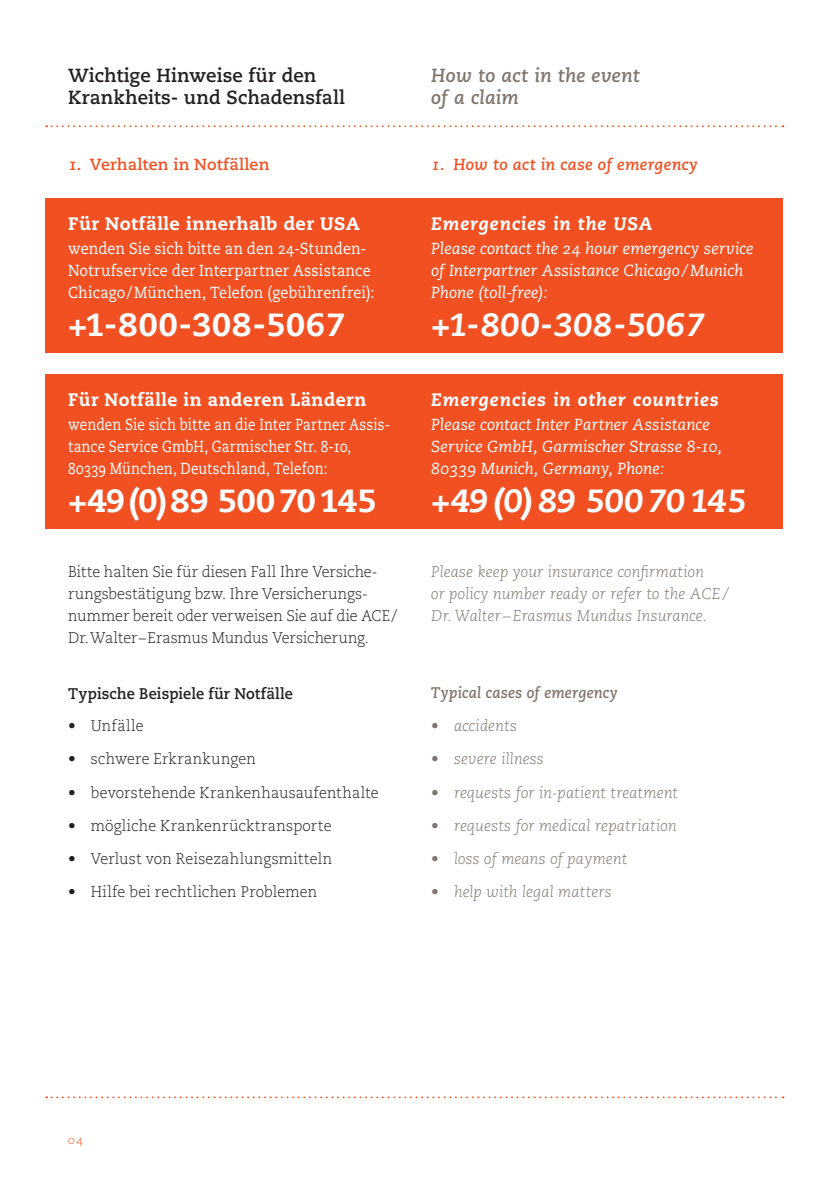
<style>
.page{position:relative;width:840px;height:1191px;background:#fff}
.page>*{position:absolute;margin:0;border:0;box-sizing:border-box;transform-origin:0 0}
.t1{font:800 32px "Caecilia LT Std";letter-spacing:.02em;color:#fff}
.t2{font:italic 800 32px "Caecilia LT Std";color:#fff}
.t3{font:italic 800 32px "Caecilia LT Std";letter-spacing:.02em;color:#fff}
.t4{font:700 19px/22px "Caecilia LT Std";letter-spacing:.005em;color:#231f20}
.t5{font:italic 700 19px/22px "Caecilia LT Std";letter-spacing:.005em;color:#80756d}
.t6{font:800 18px "Caecilia LT Std";letter-spacing:.025em;color:#fff}
.t7{font:italic 800 18px "Caecilia LT Std";letter-spacing:.05em;color:#fff}
.t8{font:italic 16px/22px "Caecilia LT Std";color:#fff}
.t9{font:16px/22px "Caecilia LT Std";letter-spacing:.01em;color:#fff;scale:.9 1}
.t10{font:16px/22px "Caecilia LT Std";letter-spacing:.01em;color:#fff;scale:.84 1}
.t11{font:italic 700 16px "Caecilia LT Std";letter-spacing:.015em;color:#f15122}
.t12{font:700 16px "Caecilia LT Std";letter-spacing:.01em;color:#f15122}
.t13{font:300 15.4px/22px "Caecilia LT Std";letter-spacing:.005em;color:#231f20;scale:.95 1}
.t14{font:italic 300 15.4px/22px "Caecilia LT Std";letter-spacing:.005em;color:#80756d}
.t15{font:700 15.4px "Caecilia LT Std";letter-spacing:.01em;color:#231f20;scale:.95 1}
.t16{font:italic 700 15.4px "Caecilia LT Std";letter-spacing:.015em;color:#80756d;scale:.95 1}
.t17{font:300 12px "Caecilia LT Std";color:#f15122}
.s1{font-weight:700}
.s2{font-weight:700;font-style:normal}
</style>
<div class="page">
<svg style="left:46px;top:125px;width:737px;height:2px"></svg>
<svg style="left:46px;top:1096px;width:737px;height:2px"></svg>
<div style="left:45px;top:374px;width:737px;height:154px;background:#f15122"></div>
<div style="left:45px;top:198px;width:737px;height:154px;background:#f15122"></div>
<p class="t4" style="left:68px;top:65px;width:278px">Wichtige Hinweise für den<br>Krankheits- und Schadensfall</p>
<p class="t12" style="left:68px;top:155px;width:203px">1. Verhalten in Notfällen</p>
<p class="t6" style="left:68px;top:212px;width:293px">Für Notfälle innerhalb der USA</p>
<p class="t9" style="left:68px;top:237px;width:342px">wenden Sie sich bitte an den 24-Stunden-<br>Notrufservice der Interpartner Assistance<br>Chicago/München, Telefon (gebührenfrei):</p>
<h1 class="t1" style="left:68px;top:304px;width:278px">+1-800-308-5067</h1>
<p class="t6" style="left:68px;top:388px;width:300px">Für Notfälle in anderen Ländern</p>
<p class="t10" style="left:68px;top:413px;width:385px">wenden Sie sich bitte an die Inter Partner Assis&shy;tance Service GmbH, Garmischer Str. 8-10,<br>80339 München, Deutschland, Telefon:</p>
<h1 class="t1" style="left:68px;top:480px;width:310px">+49(0)89 50070145</h1>
<p class="t13" style="left:68px;top:561px;width:348px">Bitte halten Sie für diesen Fall Ihre Versiche&shy;rungsbestätigung bzw. Ihre Versicherungs&shy;nummer bereit oder verweisen Sie auf die ACE/ Dr.Walter–Erasmus Mundus Versicherung.</p>
<p class="t15" style="left:68px;top:684px;width:238px">Typische Beispiele für Notfälle</p>
<p class="t13" style="left:68px;top:715px;width:81px"><span class="s1">•</span> Unfälle</p>
<p class="t13" style="left:68px;top:748px;width:199px"><span class="s1">•</span> schwere Erkrankungen</p>
<p class="t13" style="left:68px;top:781px;width:328px"><span class="s1">•</span> bevorstehende Krankenhausaufenthalte</p>
<p class="t13" style="left:68px;top:814px;width:279px"><span class="s1">•</span> mögliche Krankenrücktransporte</p>
<p class="t13" style="left:68px;top:847px;width:279px"><span class="s1">•</span> Verlust von Reisezahlungsmitteln</p>
<p class="t13" style="left:68px;top:880px;width:263px"><span class="s1">•</span> Hilfe bei rechtlichen Problemen</p>
<p class="t5" style="left:431px;top:65px;width:210px">How to act in the event of a claim</p>
<p class="t11" style="left:431px;top:155px;width:268px">1. How to act in case of emergency</p>
<p class="t7" style="left:431px;top:213px;width:222px">Emergencies in the USA</p>
<p class="t8" style="left:431px;top:237px;width:324px">Please contact the 24 hour emergency service of Interpartner Assistance Chicago/Munich<br>Phone (toll-free):</p>
<h1 class="t3" style="left:431px;top:305px;width:275px">+1-800-308-5067</h1>
<p class="t7" style="left:431px;top:388px;width:289px">Emergencies in other countries</p>
<p class="t8" style="left:431px;top:413px;width:292px">Please contact Inter Partner Assistance<br>Service GmbH, Garmischer Strasse 8-10,<br>80339 Munich, Germany, Phone:</p>
<h1 class="t2" style="left:431px;top:481px;width:317px">+49(0)89 50070145</h1>
<p class="t14" style="left:431px;top:561px;width:299px">Please keep your insurance confirmation<br>or policy number ready or refer to the ACE /<br>Dr.Walter – Erasmus Mundus Insurance.</p>
<p class="t16" style="left:431px;top:684px;width:197px">Typical cases of emergency</p>
<p class="t14" style="left:431px;top:715px;width:87px"><span class="s2">•</span> accidents</p>
<p class="t14" style="left:431px;top:748px;width:114px"><span class="s2">•</span> severe illness</p>
<p class="t14" style="left:431px;top:781px;width:248px"><span class="s2">•</span> requests for in-patient treatment</p>
<p class="t14" style="left:431px;top:814px;width:247px"><span class="s2">•</span> requests for medical repatriation</p>
<p class="t14" style="left:431px;top:847px;width:197px"><span class="s2">•</span> loss of means of payment</p>
<p class="t14" style="left:431px;top:880px;width:182px"><span class="s2">•</span> help with legal matters</p>
<p class="t17" style="left:68px;top:1132px;width:16px">04</p>
</div>
